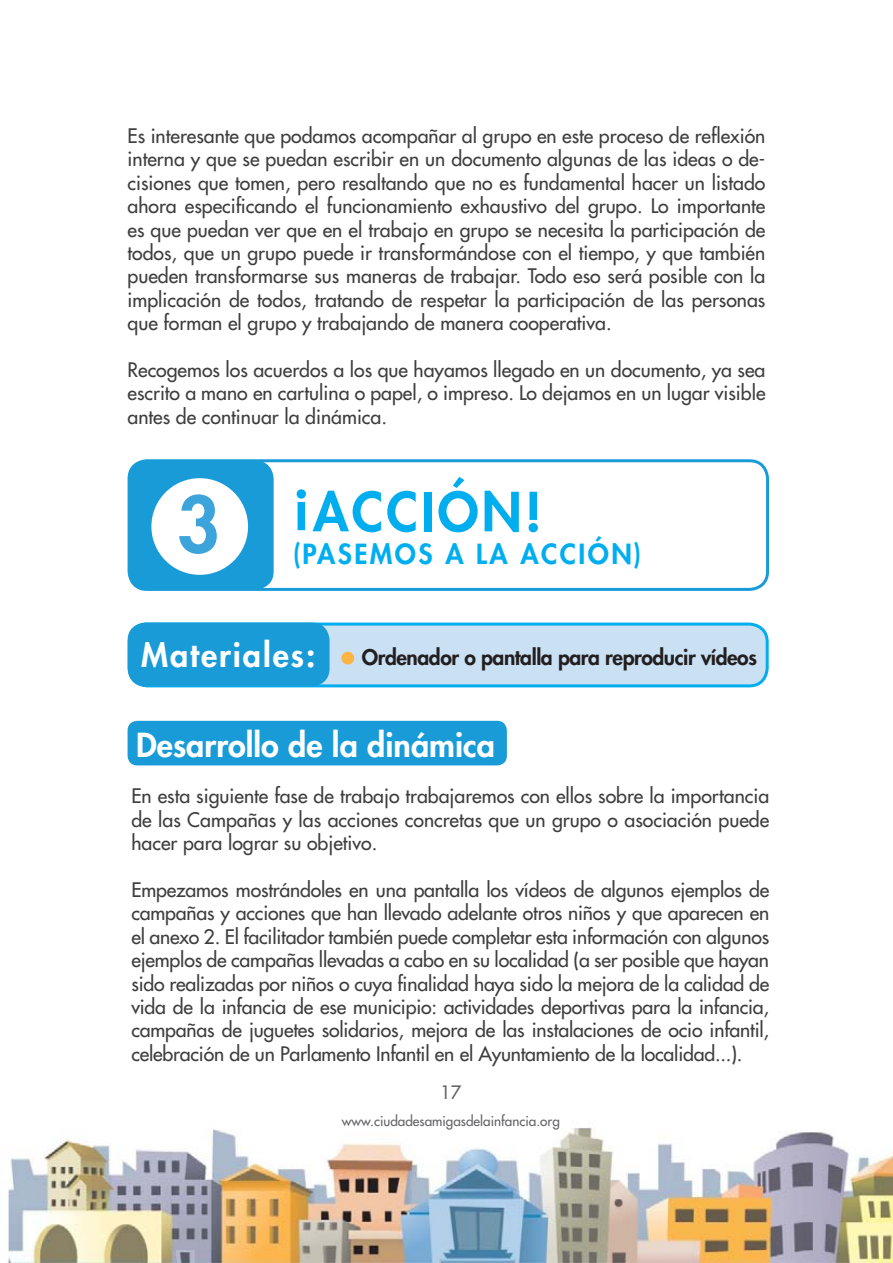
<style>
.page{position:relative;width:893px;height:1263px;background:#fff}
.page>*{position:absolute;margin:0;border:0;box-sizing:border-box;transform-origin:0 0}
.t1{font:800 75px "Futura";color:#3da3db}
.t2{font:800 52.5px "Futura";letter-spacing:.06em;color:#00aeef}
.t3{font:800 32.25px "Futura";color:#fff}
.t4{font:800 32.25px "Futura";letter-spacing:.06em;color:#fff}
.t5{font:800 27px "Futura";letter-spacing:.09em;color:#00aeef}
.t6{font:800 21px "Futura";letter-spacing:-.02em;color:#231f20}
.t7{font:19.5px/23.4px "Futura";color:#3e3e3f;text-align:justify}
.t8{font:18px "Futura";color:#636366}
.t9{font:13.5px "Futura";color:#636366}
</style>
<div class="page">
<img style="left:8px;top:1128px;width:885px;height:135px">
<div style="left:128px;top:721px;width:379px;height:44px;background:#199bd8;border-radius:10px"></div>
<div style="left:129px;top:624px;width:638px;height:62px;background:#cae0f3;border-radius:18px"></div>
<div style="left:128px;top:622px;width:641px;height:65px;border:3px solid #00aeef;border-radius:18px"></div>
<div style="left:342px;top:652px;width:11px;height:12px;background:#fcb443;border-radius:50%"></div>
<div style="left:341px;top:652px;width:13px;height:12px;border:2px solid #fcb443;border-radius:50%"></div>
<div style="left:128px;top:459px;width:641px;height:132px;border:3px solid #199bd8;border-radius:18px"></div>
<div style="left:129px;top:461px;width:145px;height:128px;background:#199bd8;border-radius:18px"></div>
<div style="left:151px;top:478px;width:97px;height:97px;background:#fff;border-radius:50%"></div>
<div style="left:128px;top:622px;width:202px;height:64px;background:#199bd8;border-radius:18px"></div>
<p class="t7" style="left:128px;top:124px;width:639px">Es interesante que podamos acompañar al grupo en este proceso de reflexión interna y que se puedan escribir en un documento algunas de las ideas o de&shy;cisiones que tomen, pero resaltando que no es fundamental hacer un listado ahora especificando el funcionamiento exhaustivo del grupo. Lo importante es que puedan ver que en el trabajo en grupo se necesita la participación de todos, que un grupo puede ir transformándose con el tiempo, y que también pueden transformarse sus maneras de trabajar. Todo eso será posible con la implicación de todos, tratando de respetar la participación de las personas que forman el grupo y trabajando de manera cooperativa.</p>
<p class="t7" style="left:128px;top:358px;width:639px">Recogemos los acuerdos a los que hayamos llegado en un documento, ya sea escrito a mano en cartulina o papel, o impreso. Lo dejamos en un lugar visible antes de continuar la dinámica.</p>
<p class="t1" style="left:177px;top:475px;width:45px">3</p>
<p class="t2" style="left:293px;top:477px;width:251px">¡ACCIÓN!</p>
<p class="t5" style="left:293px;top:536px;width:350px">(PASEMOS A LA ACCIÓN)</p>
<p class="t4" style="left:141px;top:633px;width:176px">Materiales:</p>
<p class="t6" style="left:362px;top:643px;width:397px">Ordenador o pantalla para reproducir vídeos</p>
<p class="t3" style="left:136px;top:724px;width:360px">Desarrollo de la dinámica</p>
<p class="t7" style="left:131px;top:784px;width:639px">En esta siguiente fase de trabajo trabajaremos con ellos sobre la importancia de las Campañas y las acciones concretas que un grupo o asociación puede hacer para lograr su objetivo.</p>
<p class="t7" style="left:131px;top:878px;width:639px">Empezamos mostrándoles en una pantalla los vídeos de algunos ejemplos de campañas y acciones que han llevado adelante otros niños y que aparecen en el anexo 2. El facilitador también puede completar esta información con algunos ejemplos de campañas llevadas a cabo en su localidad (a ser posible que hayan sido realizadas por niños o cuya finalidad haya sido la mejora de la calidad de vida de la infancia de ese municipio: actividades deportivas para la infancia, campañas de juguetes solidarios, mejora de las instalaciones de ocio infantil, celebración de un Parlamento Infantil en el Ayuntamiento de la localidad...).</p>
<p class="t8" style="left:440px;top:1081px;width:22px">17</p>
<p class="t9" style="left:342px;top:1112px;width:219px">www.ciudadesamigasdelainfancia.org</p>
</div>
